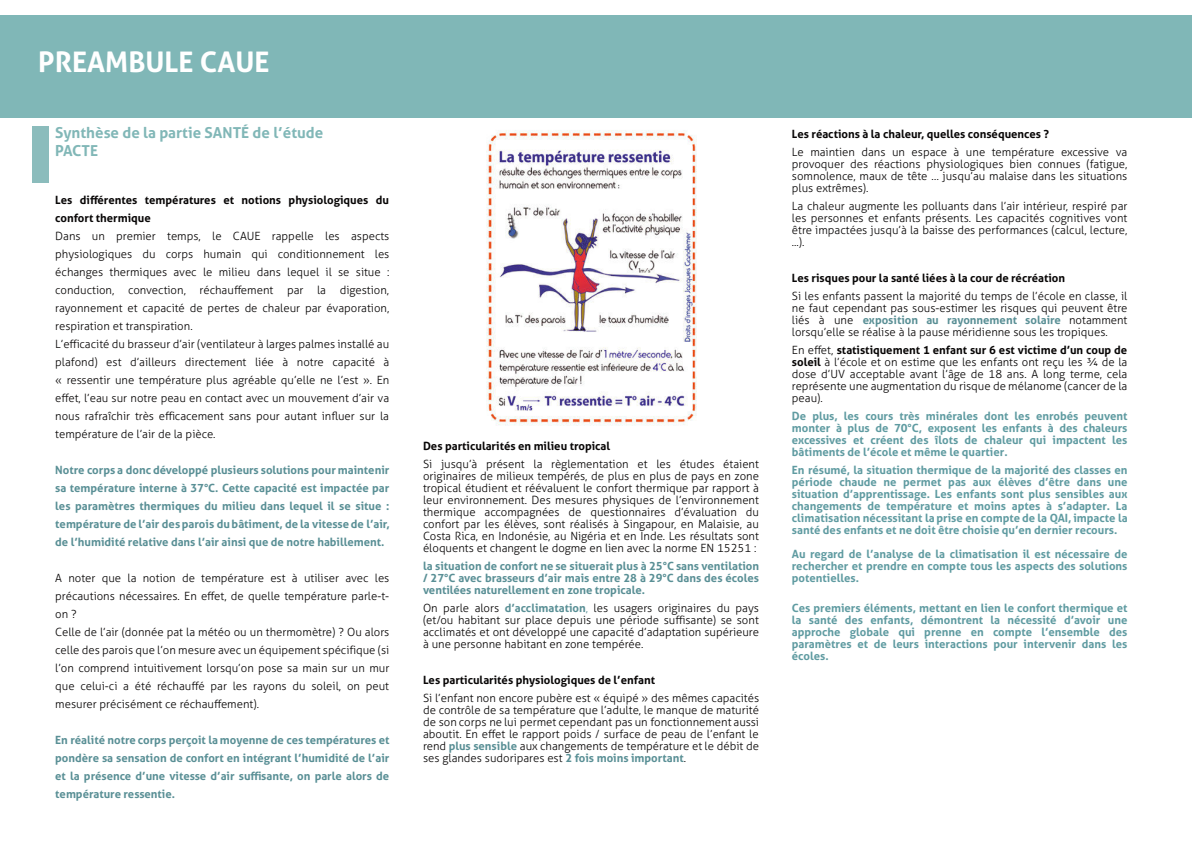
<style>
.page{position:relative;width:1192px;height:842px;background:#fff}
.page>*{position:absolute;margin:0;border:0;box-sizing:border-box;transform-origin:0 0}
.t1{font:700 28.4px "Aller";color:#fff}
.t2{font:700 15.15px/18px "Aller";color:#81b7b7}
.t3{font:300 11.35px/12px "Aller";color:#080606;text-align:justify}
.t4{font:700 11.35px/12px "Aller";color:#5f9ba1;text-align:justify}
.t5{font:700 11.35px/18px "Aller";color:#598f95;text-align:justify}
.t6{font:700 11.35px/18px "Aller";color:#080606}
.s1{font-weight:700;color:#598f95}
.s2{color:#598f95}
.s3{font-weight:700}
</style>
<div class="page">
<div style="left:32px;top:126px;width:17px;height:56px;background:#8bbcbc"></div>
<img style="left:486px;top:130px;width:211px;height:296px">
<div style="left:0;top:15px;width:1192px;height:103px;background:#80b7b7"></div>
<h1 class="t1" style="left:38px;top:44px;width:233px">PREAMBULE CAUE</h1>
<h2 class="t2" style="left:55px;top:124px;width:270px">Synthèse de la partie SANTÉ de l’étude<br>PACTE</h2>
<p class="t6" style="left:55px;top:191px;width:335px">Les différentes températures et notions physiologiques du confort thermique</p>
<p class="t3" style="left:55px;top:227px;width:336px;line-height:18px;text-align:left">Dans un premier temps, le CAUE rappelle les aspects physiologiques du corps humain qui conditionnement les échanges thermiques avec le milieu dans lequel il se situe : conduction, convection, réchauffement par la digestion, rayonnement et capacité de pertes de chaleur par évaporation, respiration et transpiration.<br>L’efficacité du brasseur d’air (ventilateur à larges palmes installé au plafond) est d’ailleurs directement liée à notre capacité à « ressentir une température plus agréable qu’elle ne l’est ». En effet, l’eau sur notre peau en contact avec un mouvement d’air va nous rafraîchir très efficacement sans pour autant influer sur la température de l’air de la pièce.</p>
<p class="t5" style="left:55px;top:461px;width:336px">Notre corps a donc développé plusieurs solutions pour maintenir sa température interne à 37°C. Cette capacité est impactée par les paramètres thermiques du milieu dans lequel il se situe : température de l’air des parois du bâtiment, de la vitesse de l’air, de l’humidité relative dans l’air ainsi que de notre habillement.</p>
<p class="t3" style="left:55px;top:569px;width:336px;line-height:18px;text-align:left">A noter que la notion de température est à utiliser avec les précautions nécessaires. En effet, de quelle température parle-t&shy;on ?<br>Celle de l’air (donnée pat la météo ou un thermomètre) ? Ou alors celle des parois que l’on mesure avec un équipement spécifique (si l’on comprend intuitivement lorsqu’on pose sa main sur un mur que celui-ci a été réchauffé par les rayons du soleil, on peut mesurer précisément ce réchauffement).</p>
<p class="t5" style="left:55px;top:731px;width:336px">En réalité notre corps perçoit la moyenne de ces températures et pondère sa sensation de confort en intégrant l’humidité de l’air et la présence d’une vitesse d’air suffisante, on parle alors de température ressentie.</p>
<p class="t6" style="left:423px;top:437px;width:189px">Des particularités en milieu tropical</p>
<p class="t3" style="left:423px;top:458px;width:337px">Si jusqu’à présent la règlementation et les études étaient originaires de milieux tempérés, de plus en plus de pays en zone tropical étudient et réévaluent le confort thermique par rapport à leur environnement. Des mesures physiques de l’environnement thermique accompagnées de questionnaires d’évaluation du confort par les élèves, sont réalisés à Singapour, en Malaisie, au Costa Rica, en Indonésie, au Nigéria et en Inde. Les résultats sont éloquents et changent le dogme en lien avec la norme EN 15251 :</p>
<p class="t5" style="left:423px;top:560px;width:338px;line-height:12px">la situation de confort ne se situerait plus à 25°C sans ventilation / 27°C avec brasseurs d’air mais entre 28 à 29°C dans des écoles ventilées naturellement en zone tropicale.</p>
<p class="t3" style="left:423px;top:602px;width:337px">On parle alors <span class="s1">d’acclimatation</span><span class="s2">,</span> les usagers originaires du pays (et/ou habitant sur place depuis une période suffisante) se sont acclimatés et ont développé une capacité d’adaptation supérieure à une personne habitant en zone tempérée.</p>
<p class="t6" style="left:423px;top:671px;width:234px">Les particularités physiologiques de l’enfant</p>
<p class="t3" style="left:423px;top:692px;width:338px">Si l’enfant non encore pubère est « équipé » des mêmes capacités de contrôle de sa température que l’adulte, le manque de maturité de son corps ne lui permet cependant pas un fonctionnement aussi aboutit. En effet le rapport poids / surface de peau de l’enfant le rend <span class="s1">plus sensible</span> aux changements de température et le débit de ses glandes sudoripares est <span class="s1">2 fois moins important</span>.</p>
<p class="t6" style="left:792px;top:125px;width:259px">Les réactions à la chaleur, quelles conséquences ?</p>
<p class="t3" style="left:792px;top:146px;width:337px">Le maintien dans un espace à une température excessive va provoquer des réactions physiologiques bien connues (fatigue, somnolence, maux de tête … jusqu’au malaise dans les situations plus extrêmes).</p>
<p class="t3" style="left:792px;top:200px;width:337px">La chaleur augmente les polluants dans l’air intérieur, respiré par les personnes et enfants présents. Les capacités cognitives vont être impactées jusqu’à la baisse des performances (calcul, lecture, ...).</p>
<p class="t6" style="left:792px;top:269px;width:275px">Les risques pour la santé liées à la cour de récréation</p>
<p class="t3" style="left:792px;top:290px;width:337px">Si les enfants passent la majorité du temps de l’école en classe, il ne faut cependant pas sous-estimer les risques qui peuvent être liés à une <span class="s1">exposition au rayonnement solaire</span> notamment lorsqu’elle se réalise à la pause méridienne sous les tropiques.</p>
<p class="t3" style="left:792px;top:344px;width:337px">En effet, <span class="s3">statistiquement 1 enfant sur 6 est victime d’un coup de soleil</span> à l’école et on estime que les enfants ont reçu les ¾ de la dose d’UV acceptable avant l’âge de 18 ans. A long terme, cela représente une augmentation du risque de mélanome (cancer de la peau).</p>
<p class="t4" style="left:792px;top:410px;width:337px">De plus, les cours très minérales dont les enrobés peuvent monter à plus de 70°C, exposent les enfants à des chaleurs excessives et créent des îlots de chaleur qui impactent les bâtiments de l’école et même le quartier.</p>
<p class="t4" style="left:792px;top:464px;width:337px">En résumé, la situation thermique de la majorité des classes en période chaude ne permet pas aux élèves d’être dans une situation d’apprentissage. Les enfants sont plus sensibles aux changements de température et moins aptes à s’adapter. La climatisation nécessitant la prise en compte de la QAI, impacte la santé des enfants et ne doit être choisie qu’en dernier recours.</p>
<p class="t4" style="left:792px;top:548px;width:337px">Au regard de l’analyse de la climatisation il est nécessaire de rechercher et prendre en compte tous les aspects des solutions potentielles.</p>
<p class="t4" style="left:792px;top:602px;width:337px">Ces premiers éléments, mettant en lien le confort thermique et la santé des enfants, démontrent la nécessité d’avoir une approche globale qui prenne en compte l’ensemble des paramètres et de leurs interactions pour intervenir dans les écoles.</p>
</div>
